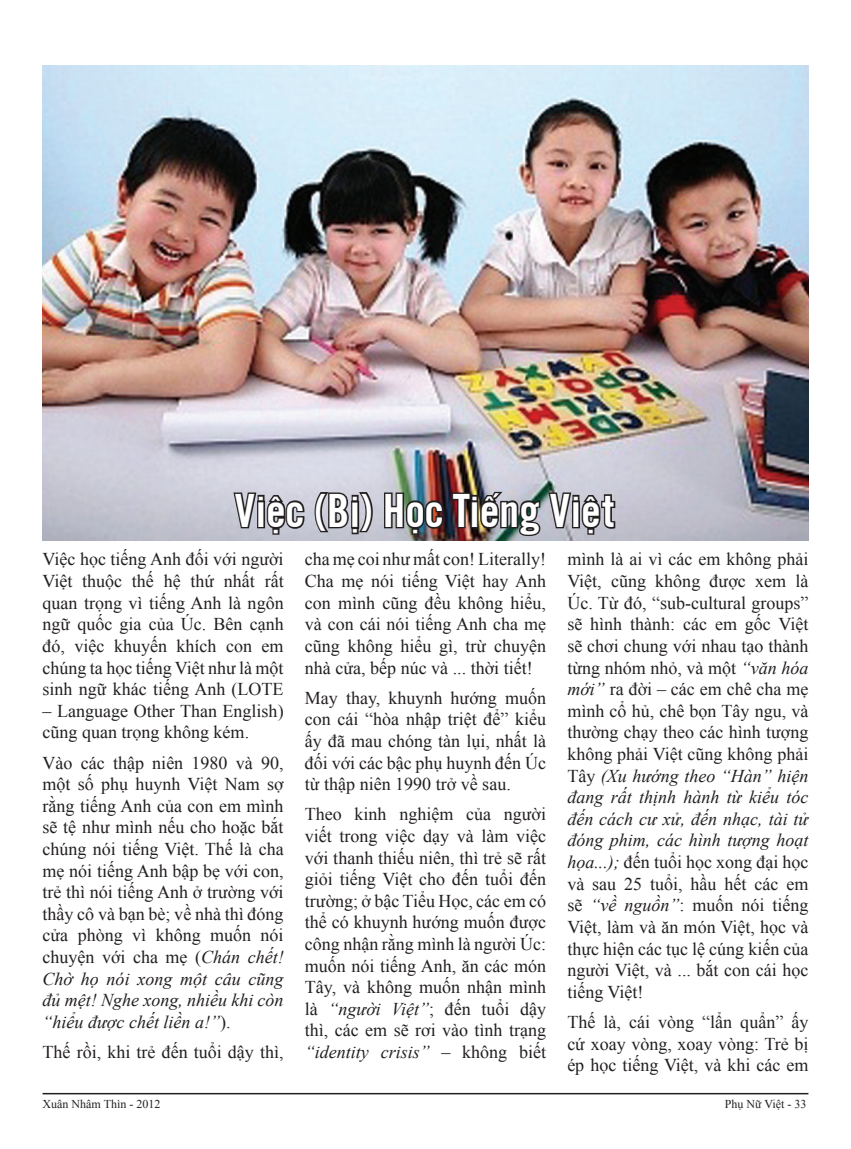
<style>
.page{position:relative;width:851px;height:1149px;background:#fff}
.page>*{position:absolute;margin:0;border:0;box-sizing:border-box;transform-origin:0 0}
.t1{font:45px "VNU Commerce Condensed Bold";color:#fff}
.t2{font:18px/21.6px "Times New Roman";color:#231f20;text-align:justify}
.t3{font:12px "Times New Roman";color:#231f20}
.s1{font-style:italic}
</style>
<div class="page">
<hr style="left:43px;top:1092px;width:765px;height:2px;background:#231f20">
<img style="left:43px;top:65px;width:765px;height:475px">
<svg style="left:231px;top:490px;width:75px;height:46px;background:#87878e"></svg>
<svg style="left:313px;top:490px;width:61px;height:45px;background:#7f7e85"></svg>
<img style="left:382px;top:489px;width:234px;height:48px">
<p class="t1" style="left:235px;top:482px;width:382px">Việc (Bị) Học Tiếng Việt</p>
<p class="t2" style="left:43px;top:548px;width:242px">Việc học tiếng Anh đối với người Việt thuộc thế hệ thứ nhất rất quan trọng vì tiếng Anh là ngôn ngữ quốc gia của Úc. Bên cạnh đó, việc khuyến khích con em chúng ta học tiếng Việt như là một sinh ngữ khác tiếng Anh (LOTE</p>
<p class="t2" style="left:43px;top:699px;width:242px">– Language Other Than English) cũng quan trọng không kém.</p>
<p class="t2" style="left:43px;top:751px;width:242px">Vào các thập niên 1980 và 90, một số phụ huynh Việt Nam sợ rằng tiếng Anh của con em mình sẽ tệ như mình nếu cho hoặc bắt chúng nói tiếng Việt. Thế là cha mẹ nói tiếng Anh bập bẹ với con, trẻ thì nói tiếng Anh ở trường với thầy cô và bạn bè; về nhà thì đóng cửa phòng vì không muốn nói chuyện với cha mẹ (<span class="s1">Chán chết!<br>Chờ họ nói xong một câu cũng đủ mệt! Nghe xong, nhiều khi còn “hiểu được chết liền a!”</span>).</p>
<p class="t2" style="left:43px;top:1040px;width:242px">Thế rồi, khi trẻ đến tuổi dậy thì,</p>
<p class="t2" style="left:305px;top:548px;width:242px">cha mẹ coi như mất con! Literally!<br>Cha mẹ nói tiếng Việt hay Anh con mình cũng đều không hiểu, và con cái nói tiếng Anh cha mẹ cũng không hiểu gì, trừ chuyện nhà cửa, bếp núc và ... thời tiết!</p>
<p class="t2" style="left:305px;top:686px;width:242px">May thay, khuynh hướng muốn con cái “hòa nhập triệt để” kiểu ấy đã mau chóng tàn lụi, nhất là đối với các bậc phụ huynh đến Úc từ thập niên 1990 trở về sau.</p>
<p class="t2" style="left:305px;top:802px;width:242px">Theo kinh nghiệm của người viết trong việc dạy và làm việc với thanh thiếu niên, thì trẻ sẽ rất giỏi tiếng Việt cho đến tuổi đến trường; ở bậc Tiểu Học, các em có thể có khuynh hướng muốn được công nhận rằng mình là người Úc: muốn nói tiếng Anh, ăn các món Tây, và không muốn nhận mình là <span class="s1">“người Việt”</span>; đến tuổi dậy thì, các em sẽ rơi vào tình trạng <span class="s1">“identity crisis”</span> – không biết</p>
<p class="t2" style="left:567px;top:548px;width:242px">mình là ai vì các em không phải Việt, cũng không được xem là Úc. Từ đó, “sub-cultural groups” sẽ hình thành: các em gốc Việt sẽ chơi chung với nhau tạo thành từng nhóm nhỏ, và một <span class="s1">“văn hóa mới”</span> ra đời – các em chê cha mẹ mình cổ hủ, chê bọn Tây ngu, và thường chạy theo các hình tượng không phải Việt cũng không phải Tây <span class="s1">(Xu hướng theo “Hàn” hiện đang rất thịnh hành từ kiểu tóc đến cách cư xử, đến nhạc, tài tử đóng phim, các hình tượng hoạt họa...);</span> đến tuổi học xong đại học và sau 25 tuổi, hầu hết các em sẽ <span class="s1">“về nguồn”</span>: muốn nói tiếng Việt, làm và ăn món Việt, học và thực hiện các tục lệ cúng kiến của người Việt, và ... bắt con cái học tiếng Việt!</p>
<p class="t2" style="left:567px;top:1010px;width:242px">Thế là, cái vòng “lẩn quẩn” ấy cứ xoay vòng, xoay vòng: Trẻ bị ép học tiếng Việt, và khi các em</p>
<p class="t3" style="left:43px;top:1095px;width:119px">Xuân Nhâm Thìn - 2012</p>
<p class="t3" style="left:724px;top:1095px;width:83px">Phụ Nữ Việt - 33</p>
</div>
